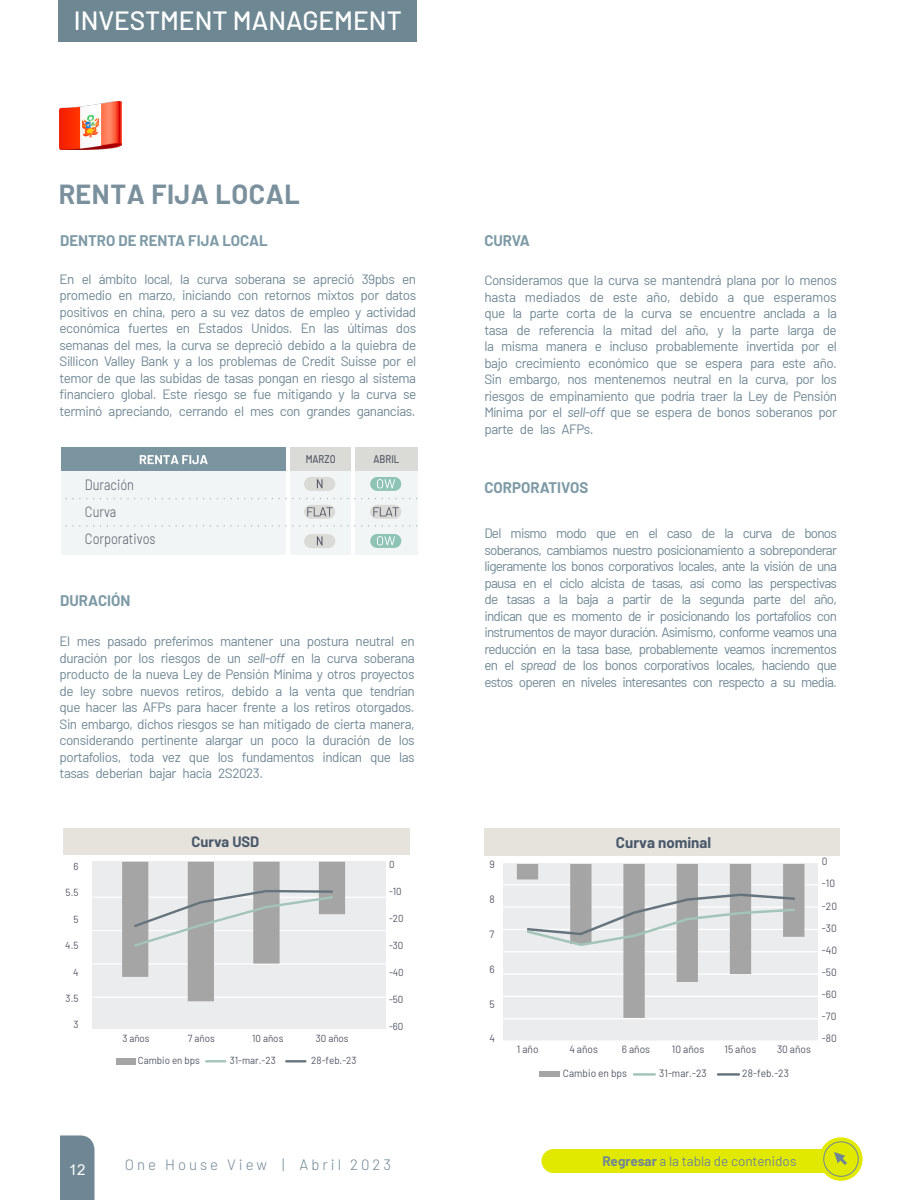
<style>
.page{position:relative;width:900px;height:1200px;background:#fff}
.page>*{position:absolute;margin:0;border:0;box-sizing:border-box;transform-origin:0 0}
.t1{font:700 27px "Barlow";letter-spacing:.02em;color:#6f8795}
.t2{font:500 26.4px "Barlow";color:#fff}
.t3{font:700 15.15px "Barlow";color:#49576b}
.t4{font:700 15px "Barlow";color:#7d9aa6}
.t5{font:300 15px "Barlow";letter-spacing:.2em;color:#6f8795}
.t6{font:15px "Arial";color:#fff}
.t7{font:300 14.85px/27.3px "Barlow";color:#525664;scale:.86 1}
.t8{font:700 14.7px "Barlow";color:#49576b}
.t9{font:13.5px/16.5px "Barlow";letter-spacing:-.035em;color:#6f8795;text-align:justify}
.t10{font:13.5px "Barlow";color:#6f8795}
.t11{font:500 11.1px "Barlow";color:#525664;scale:.86 1}
.t12{font:10.65px/22px "Barlow";color:#535765;scale:.95 1}
.t13{font:10.2px "Barlow";color:#535765;scale:.95 1}
.s1{font-style:italic}
.s2{font-weight:700}
</style>
<div class="page">
<div style="left:61px;top:470px;width:357px;height:85px;background:#f2f5f5"></div>
<div style="left:289px;top:447px;width:63px;height:23px;background:#dadad7"></div>
<div style="left:355px;top:447px;width:63px;height:23px;background:#dadad7"></div>
<div style="left:61px;top:447px;width:225px;height:23px;background:#7b95a0"></div>
<hr style="left:286px;top:447px;width:3px;height:111px;background:#fff">
<hr style="left:352px;top:447px;width:3px;height:111px;background:#fff">
<svg style="left:65px;top:498px;width:352px;height:1px"></svg>
<svg style="left:65px;top:525px;width:352px;height:2px"></svg>
<svg style="left:140px;top:455px;width:68px;height:9px"></svg>
<div style="left:370px;top:477px;width:31px;height:14px;background:#8ec3b6;border-radius:7px"></div>
<svg style="left:377px;top:479px;width:18px;height:9px"></svg>
<div style="left:370px;top:534px;width:31px;height:14px;background:#8ec3b6;border-radius:7px"></div>
<svg style="left:377px;top:536px;width:18px;height:9px"></svg>
<div style="left:304px;top:477px;width:31px;height:14px;background:#dadad7;border-radius:7px"></div>
<svg style="left:317px;top:479px;width:5px;height:9px"></svg>
<div style="left:304px;top:534px;width:31px;height:14px;background:#dadad7;border-radius:7px"></div>
<svg style="left:317px;top:536px;width:5px;height:9px"></svg>
<div style="left:304px;top:505px;width:31px;height:14px;background:#dadad7;border-radius:7px"></div>
<svg style="left:307px;top:507px;width:26px;height:9px"></svg>
<div style="left:370px;top:505px;width:31px;height:14px;background:#dadad7;border-radius:7px"></div>
<svg style="left:373px;top:507px;width:26px;height:9px"></svg>
<div style="left:92px;top:862px;width:294px;height:167px;background:#ebecee"></div>
<hr style="left:92px;top:997px;width:295px;height:1px;background:#fff">
<div style="left:63px;top:828px;width:347px;height:27px;background:#e6e3dc"></div>
<div style="left:117px;top:1058px;width:19px;height:6px;background:#a5a5a5"></div>
<svg style="left:206px;top:1060px;width:19px;height:2px"></svg>
<svg style="left:286px;top:1060px;width:19px;height:2px"></svg>
<hr style="left:92px;top:963px;width:295px;height:1px;background:#fff">
<hr style="left:92px;top:930px;width:295px;height:1px;background:#fff">
<hr style="left:92px;top:897px;width:295px;height:1px;background:#fff">
<svg style="left:122px;top:862px;width:223px;height:139px"></svg>
<div style="left:503px;top:864px;width:315px;height:177px;background:#ebecee"></div>
<div style="left:484px;top:828px;width:355px;height:27px;background:#e6e3dc"></div>
<div style="left:539px;top:1072px;width:21px;height:5px;background:#a5a5a5"></div>
<hr style="left:634px;top:1073px;width:21px;height:3px;background:#a2c4b9">
<hr style="left:718px;top:1073px;width:21px;height:3px;background:#65737c">
<hr style="left:503px;top:1040px;width:315px;height:2px;background:#fff">
<hr style="left:503px;top:1018px;width:315px;height:1px;background:#fff">
<hr style="left:503px;top:996px;width:315px;height:1px;background:#fff">
<hr style="left:503px;top:973px;width:315px;height:2px;background:#fff">
<hr style="left:503px;top:951px;width:315px;height:1px;background:#fff">
<hr style="left:503px;top:929px;width:315px;height:1px;background:#fff">
<hr style="left:503px;top:907px;width:315px;height:1px;background:#fff">
<hr style="left:503px;top:884px;width:315px;height:1px;background:#fff">
<svg style="left:517px;top:864px;width:287px;height:154px"></svg>
<svg style="left:525px;top:892px;width:272px;height:55px"></svg>
<img style="left:60px;top:102px;width:61px;height:48px">
<div style="left:58px;top:0;width:359px;height:41px;background:#6e8893"></div>
<div style="left:542px;top:1149px;width:319px;height:24px;background:#e2e900;border-radius:12px"></div>
<svg style="left:819px;top:1137px;width:44px;height:44px"></svg>
<svg style="left:832px;top:1150px;width:18px;height:18px"></svg>
<div style="left:823px;top:1141px;width:36px;height:36px;border:1px solid #6f8795;border-radius:50%"></div>
<div style="left:60px;top:1135px;width:34px;height:65px;background:#6f8795"></div>
<h2 class="t2" style="left:74px;top:2px;width:330px">INVESTMENT MANAGEMENT</h2>
<h1 class="t1" style="left:58px;top:174px;width:243px">RENTA FIJA LOCAL</h1>
<p class="t4" style="left:60px;top:230px;width:209px">DENTRO DE RENTA FIJA LOCAL</p>
<p class="t4" style="left:484px;top:230px;width:47px">CURVA</p>
<p class="t9" style="left:60px;top:270px;width:358px">En el ámbito local, la curva soberana se apreció 39pbs en promedio en marzo, iniciando con retornos mixtos por datos positivos en china, pero a su vez datos de empleo y actividad económica fuertes en Estados Unidos. En las últimas dos semanas del mes, la curva se depreció debido a la quiebra de Sillicon Valley Bank y a los problemas de Credit Suisse por el temor de que las subidas de tasas pongan en riesgo al sistema financiero global. Este riesgo se fue mitigando y la curva se terminó apreciando, cerrando el mes con grandes ganancias.</p>
<p class="t7" style="left:85px;top:469px;width:84px">Duración<br>Curva<br>Corporativos</p>
<p class="t4" style="left:60px;top:590px;width:72px">DURACIÓN</p>
<p class="t11" style="left:306px;top:450px;width:36px">MARZO</p>
<p class="t11" style="left:374px;top:450px;width:31px">ABRIL</p>
<p class="t9" style="left:60px;top:632px;width:357px">El mes pasado preferimos mantener una postura neutral en duración por los riesgos de un <span class="s1">sell-off</span> en la curva soberana producto de la nueva Ley de Pensión Mínima y otros proyectos de ley sobre nuevos retiros, debido a la venta que tendrían que hacer las AFPs para hacer frente a los retiros otorgados.<br>Sin embargo, dichos riesgos se han mitigado de cierta manera, considerando pertinente alargar un poco la duración de los portafolios, toda vez que los fundamentos indican que las tasas deberían bajar hacia 2S2023.</p>
<p class="t13" style="left:73px;top:859px;width:7px">6</p>
<p class="t13" style="left:66px;top:885px;width:15px">5.5</p>
<p class="t13" style="left:73px;top:912px;width:7px">5</p>
<p class="t13" style="left:65px;top:938px;width:15px">4.5</p>
<p class="t13" style="left:73px;top:965px;width:7px">4</p>
<p class="t13" style="left:66px;top:991px;width:15px">3.5</p>
<p class="t13" style="left:73px;top:1017px;width:7px">3</p>
<p class="t8" style="left:191px;top:831px;width:69px">Curva USD</p>
<p class="t13" style="left:122px;top:1031px;width:30px">3 años</p>
<p class="t13" style="left:188px;top:1031px;width:30px">7 años</p>
<p class="t13" style="left:252px;top:1031px;width:34px">10 años</p>
<p class="t13" style="left:316px;top:1031px;width:36px">30 años</p>
<p class="t13" style="left:230px;top:1053px;width:50px">31-mar.-23</p>
<p class="t13" style="left:311px;top:1053px;width:49px">28-feb.-23</p>
<p class="t13" style="left:138px;top:1053px;width:67px">Cambio en bps</p>
<p class="t13" style="left:389px;top:857px;width:7px">0</p>
<p class="t13" style="left:389px;top:884px;width:15px">-10</p>
<p class="t13" style="left:389px;top:911px;width:17px">-20</p>
<p class="t13" style="left:389px;top:938px;width:17px">-30</p>
<p class="t13" style="left:389px;top:965px;width:17px">-40</p>
<p class="t13" style="left:389px;top:992px;width:17px">-50</p>
<p class="t13" style="left:389px;top:1019px;width:17px">-60</p>
<p class="t9" style="left:484px;top:271px;width:354px">Consideramos que la curva se mantendrá plana por lo menos hasta mediados de este año, debido a que esperamos que la parte corta de la curva se encuentre anclada a la tasa de referencia la mitad del año, y la parte larga de la misma manera e incluso probablemente invertida por el bajo crecimiento económico que se espera para este año.<br>Sin embargo, nos mentenemos neutral en la curva, por los riesgos de empinamiento que podría traer la Ley de Pensión Mínima por el <span class="s1">sell-off</span> que se espera de bonos soberanos por parte de las AFPs.</p>
<p class="t4" style="left:484px;top:477px;width:105px">CORPORATIVOS</p>
<p class="t9" style="left:484px;top:524px;width:354px">Del mismo modo que en el caso de la curva de bonos soberanos, cambiamos nuestro posicionamiento a sobreponderar ligeramente los bonos corporativos locales, ante la visión de una pausa en el ciclo alcista de tasas, así como las perspectivas de tasas a la baja a partir de la segunda parte del año, indican que es momento de ir posicionando los portafolios con instrumentos de mayor duración. Asimismo, conforme veamos una reducción en la tasa base, probablemente veamos incrementos en el <span class="s1">spread</span> de los bonos corporativos locales, haciendo que estos operen en niveles interesantes con respecto a su media.</p>
<p class="t12" style="left:490px;top:853px;width:7px">9</p>
<p class="t12" style="left:490px;top:888px;width:7px">8</p>
<p class="t12" style="left:490px;top:922px;width:7px">7</p>
<p class="t12" style="left:490px;top:957px;width:7px">6</p>
<p class="t12" style="left:490px;top:992px;width:7px">5</p>
<p class="t12" style="left:490px;top:1027px;width:7px">4</p>
<p class="t3" style="left:616px;top:831px;width:97px">Curva nominal</p>
<p class="t12" style="left:517px;top:1037px;width:24px">1 año</p>
<p class="t12" style="left:569px;top:1037px;width:32px">4 años</p>
<p class="t12" style="left:622px;top:1037px;width:31px">6 años</p>
<p class="t12" style="left:672px;top:1037px;width:35px">10 años</p>
<p class="t12" style="left:724px;top:1037px;width:35px">15 años</p>
<p class="t12" style="left:777px;top:1037px;width:37px">30 años</p>
<p class="t12" style="left:659px;top:1062px;width:51px">31-mar.-23</p>
<p class="t12" style="left:742px;top:1062px;width:51px">28-feb.-23</p>
<p class="t12" style="left:563px;top:1062px;width:69px">Cambio en bps</p>
<p class="t12" style="left:822px;top:850px;width:18px">0 -10 -20 -30 -40 -50 -60 -70 -80</p>
<p class="t6" style="left:69px;top:1160px;width:18px">12</p>
<p class="t5" style="left:125px;top:1154px;width:268px">One House View | Abril 2023</p>
<p class="t10" style="left:602px;top:1151px;width:196px"><span class="s2">Regresar</span> a la tabla de contenidos</p>
</div>
